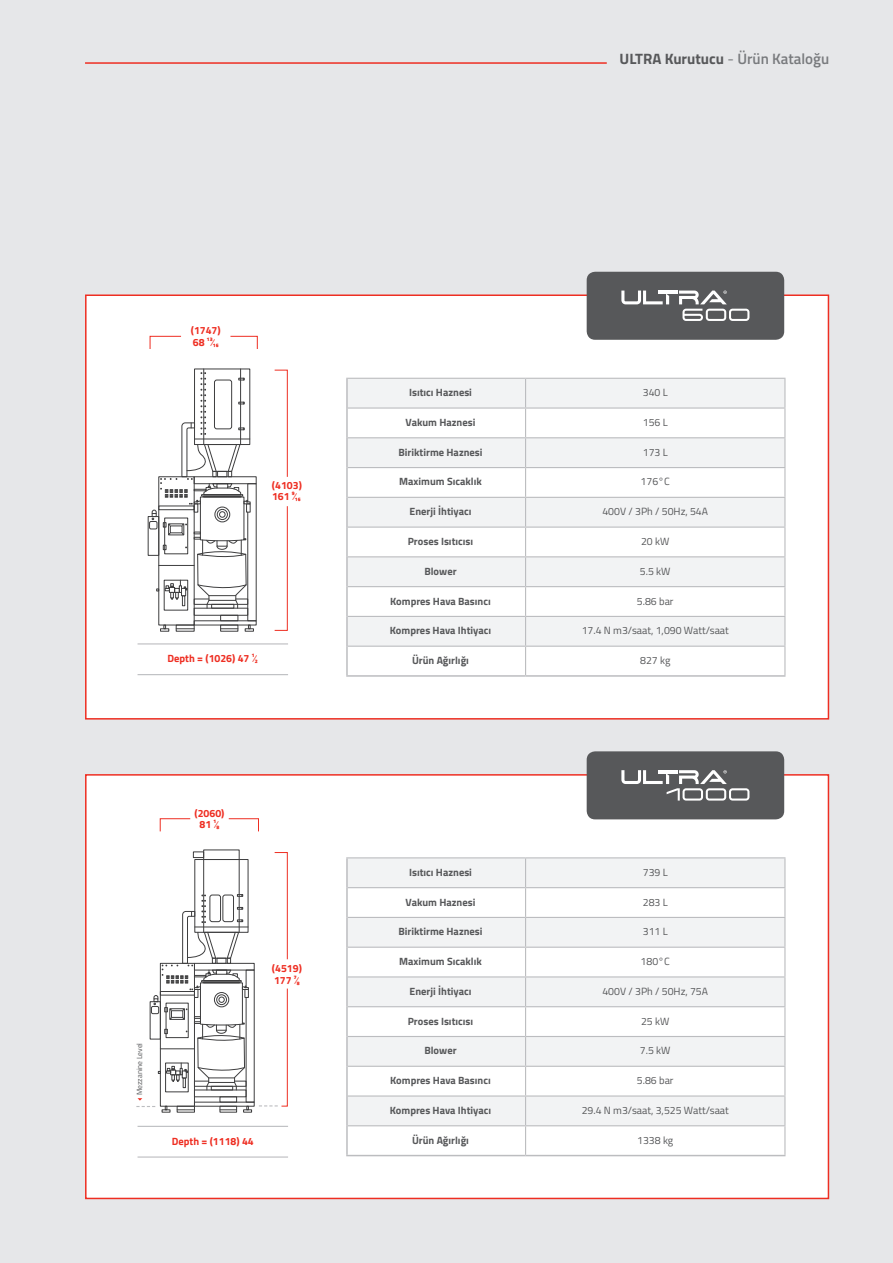
<style>
.page{position:relative;width:893px;height:1263px;background:#e6e7e9}
.page>*{position:absolute;margin:0;border:0;box-sizing:border-box;transform-origin:0 0}
.t1{font:700 15px "Titillium Web";color:#57585a}
.t2{font:700 10.5px "Titillium Web";color:#57585a}
.t3{font:10.5px "Titillium Web";color:#57585a}
.t4{font:700 10.5px/11.9px "Titillium Web";color:#ee2e22}
.t5{font:7.5px "Titillium Web";color:#57585a}
.s1{font-weight:400;color:#787a7d}
.s2{font-weight:600;color:#787a7d}
.s3{font-weight:600}
</style>
<div class="page">
<div style="left:85px;top:294px;width:745px;height:426px;background:#fff"></div>
<div style="left:85px;top:773px;width:745px;height:427px;background:#fff"></div>
<hr style="left:138px;top:674px;width:150px;height:1px;background:#bcbdc0">
<hr style="left:138px;top:643px;width:150px;height:1px;background:#bcbdc0">
<svg style="left:274px;top:505px;width:14px;height:126px;background:#fdeeed"></svg>
<svg style="left:230px;top:336px;width:28px;height:14px"></svg>
<svg style="left:274px;top:369px;width:14px;height:109px;background:#fdeeed"></svg>
<svg style="left:149px;top:336px;width:33px;height:14px"></svg>
<hr style="left:203px;top:369px;width:1px;height:75px;background:#3e3e3f">
<hr style="left:240px;top:369px;width:1px;height:75px;background:#3e3e3f">
<div style="left:149px;top:521px;width:8px;height:8px;border:1px solid #3e3e3f"></div>
<svg style="left:152px;top:372px;width:105px;height:259px;background:#e0e0e0"></svg>
<hr style="left:138px;top:1156px;width:150px;height:1px;background:#bcbdc0">
<svg style="left:228px;top:818px;width:31px;height:14px"></svg>
<svg style="left:159px;top:818px;width:32px;height:14px"></svg>
<svg style="left:136px;top:852px;width:152px;height:286px;background:#eaeaea"></svg>
<svg style="left:348px;top:379px;width:436px;height:267px;fill:#f2f3f4"></svg>
<hr style="left:346px;top:348px;width:180px;height:1px;background:#fff">
<hr style="left:526px;top:348px;width:259px;height:1px;background:#fff">
<hr style="left:346px;top:349px;width:2px;height:29px;background:#fff">
<hr style="left:346px;top:379px;width:2px;height:29px;background:#bcbdc0">
<hr style="left:346px;top:378px;width:180px;height:1px;background:#bcbdc0">
<hr style="left:526px;top:378px;width:259px;height:1px;background:#bcbdc0">
<hr style="left:346px;top:408px;width:2px;height:30px;background:#bcbdc0">
<hr style="left:348px;top:407px;width:178px;height:2px;background:#bcbdc0">
<hr style="left:526px;top:407px;width:259px;height:2px;background:#bcbdc0">
<hr style="left:346px;top:438px;width:2px;height:30px;background:#bcbdc0">
<hr style="left:348px;top:437px;width:178px;height:1px;background:#bcbdc0">
<hr style="left:526px;top:437px;width:259px;height:1px;background:#bcbdc0">
<hr style="left:346px;top:468px;width:2px;height:29px;background:#bcbdc0">
<hr style="left:348px;top:467px;width:178px;height:1px;background:#bcbdc0">
<hr style="left:526px;top:467px;width:259px;height:1px;background:#bcbdc0">
<hr style="left:346px;top:497px;width:2px;height:30px;background:#bcbdc0">
<hr style="left:348px;top:497px;width:178px;height:1px;background:#bcbdc0">
<hr style="left:526px;top:497px;width:259px;height:1px;background:#bcbdc0">
<hr style="left:346px;top:527px;width:2px;height:30px;background:#bcbdc0">
<hr style="left:348px;top:526px;width:178px;height:2px;background:#bcbdc0">
<hr style="left:526px;top:526px;width:259px;height:2px;background:#bcbdc0">
<hr style="left:346px;top:557px;width:2px;height:30px;background:#bcbdc0">
<hr style="left:348px;top:556px;width:178px;height:1px;background:#bcbdc0">
<hr style="left:526px;top:556px;width:259px;height:1px;background:#bcbdc0">
<hr style="left:346px;top:587px;width:2px;height:29px;background:#bcbdc0">
<hr style="left:348px;top:586px;width:178px;height:1px;background:#bcbdc0">
<hr style="left:526px;top:586px;width:259px;height:1px;background:#bcbdc0">
<hr style="left:346px;top:616px;width:2px;height:30px;background:#bcbdc0">
<hr style="left:348px;top:616px;width:178px;height:1px;background:#bcbdc0">
<hr style="left:526px;top:616px;width:259px;height:1px;background:#bcbdc0">
<hr style="left:346px;top:646px;width:2px;height:29px;background:#bcbdc0">
<hr style="left:348px;top:646px;width:178px;height:1px;background:#bcbdc0">
<hr style="left:346px;top:675px;width:180px;height:2px;background:#bcbdc0">
<svg style="left:525px;top:349px;width:1px;height:326px"></svg>
<hr style="left:526px;top:646px;width:259px;height:1px;background:#bcbdc0">
<hr style="left:526px;top:675px;width:259px;height:2px;background:#bcbdc0">
<svg style="left:784px;top:349px;width:1px;height:326px"></svg>
<svg style="left:348px;top:858px;width:436px;height:267px;fill:#f2f3f4"></svg>
<hr style="left:346px;top:827px;width:180px;height:2px;background:#fff">
<hr style="left:526px;top:827px;width:259px;height:2px;background:#fff">
<hr style="left:346px;top:829px;width:2px;height:28px;background:#fff">
<hr style="left:346px;top:858px;width:2px;height:30px;background:#bcbdc0">
<hr style="left:346px;top:857px;width:180px;height:1px;background:#bcbdc0">
<hr style="left:526px;top:857px;width:259px;height:1px;background:#bcbdc0">
<hr style="left:346px;top:888px;width:2px;height:29px;background:#bcbdc0">
<hr style="left:348px;top:887px;width:178px;height:1px;background:#bcbdc0">
<hr style="left:526px;top:887px;width:259px;height:1px;background:#bcbdc0">
<hr style="left:346px;top:917px;width:2px;height:30px;background:#bcbdc0">
<hr style="left:348px;top:917px;width:178px;height:1px;background:#bcbdc0">
<hr style="left:526px;top:917px;width:259px;height:1px;background:#bcbdc0">
<hr style="left:346px;top:947px;width:2px;height:30px;background:#bcbdc0">
<hr style="left:348px;top:947px;width:178px;height:1px;background:#bcbdc0">
<hr style="left:526px;top:947px;width:259px;height:1px;background:#bcbdc0">
<hr style="left:346px;top:977px;width:2px;height:30px;background:#bcbdc0">
<hr style="left:348px;top:976px;width:178px;height:1px;background:#bcbdc0">
<hr style="left:526px;top:976px;width:259px;height:1px;background:#bcbdc0">
<hr style="left:346px;top:1007px;width:2px;height:29px;background:#bcbdc0">
<hr style="left:348px;top:1006px;width:178px;height:1px;background:#bcbdc0">
<hr style="left:526px;top:1006px;width:259px;height:1px;background:#bcbdc0">
<hr style="left:346px;top:1036px;width:2px;height:30px;background:#bcbdc0">
<hr style="left:348px;top:1036px;width:178px;height:1px;background:#bcbdc0">
<hr style="left:526px;top:1036px;width:259px;height:1px;background:#bcbdc0">
<hr style="left:346px;top:1066px;width:2px;height:30px;background:#bcbdc0">
<hr style="left:348px;top:1066px;width:178px;height:1px;background:#bcbdc0">
<hr style="left:526px;top:1066px;width:259px;height:1px;background:#bcbdc0">
<hr style="left:346px;top:1096px;width:2px;height:30px;background:#bcbdc0">
<hr style="left:348px;top:1095px;width:178px;height:1px;background:#bcbdc0">
<hr style="left:526px;top:1095px;width:259px;height:1px;background:#bcbdc0">
<hr style="left:346px;top:1126px;width:2px;height:29px;background:#bcbdc0">
<hr style="left:348px;top:1125px;width:178px;height:1px;background:#bcbdc0">
<hr style="left:346px;top:1155px;width:180px;height:1px;background:#bcbdc0">
<svg style="left:525px;top:829px;width:1px;height:326px"></svg>
<hr style="left:526px;top:1125px;width:259px;height:1px;background:#bcbdc0">
<hr style="left:526px;top:1155px;width:259px;height:1px;background:#bcbdc0">
<svg style="left:784px;top:829px;width:1px;height:326px"></svg>
<hr style="left:85px;top:62px;width:522px;height:2px;background:#ee2e22">
<div style="left:587px;top:272px;width:197px;height:68px;background:#57585a;border-radius:9px"></div>
<svg style="left:679px;top:290px;width:70px;height:31px"></svg>
<svg style="left:621px;top:291px;width:48px;height:13px"></svg>
<hr style="left:658px;top:291px;width:19px;height:3px;background:#fff">
<div style="left:587px;top:751px;width:197px;height:68px;background:#57585a;border-radius:9px"></div>
<svg style="left:621px;top:770px;width:128px;height:30px"></svg>
<hr style="left:658px;top:770px;width:19px;height:3px;background:#fff">
<h1 class="t1" style="left:619px;top:47px;width:211px">ULTRA Kurutucu <span class="s1">-</span> <span class="s2">Ürün Kataloğu</span></h1>
<p class="t4" style="left:191px;top:324px;width:31px">(1747)<br>68 <span class="s3">13/16</span></p>
<p class="t4" style="left:272px;top:478px;width:31px">(4103)<br>161 <span class="s3">9/16</span></p>
<p class="t4" style="left:168px;top:652px;width:93px">Depth = (1026) 47 <span class="s3">1/2</span></p>
<p class="t4" style="left:194px;top:806px;width:31px;text-align:center">(2060)<br>81 <span class="s3">1/8</span></p>
<p class="t5" style="left:134px;top:1095px;width:54px;rotate:-90deg">Mezzanine Level</p>
<p class="t4" style="left:272px;top:962px;width:31px">(4519)<br>177 <span class="s3">7/8</span></p>
<p class="t4" style="left:172px;top:1134px;width:83px">Depth = (1118) 44</p>
<p class="t2" style="left:409px;top:384px;width:64px">Isıtıcı Haznesi</p>
<p class="t3" style="left:643px;top:385px;width:26px">340 L</p>
<p class="t2" style="left:406px;top:414px;width:71px">Vakum Haznesi</p>
<p class="t3" style="left:643px;top:414px;width:26px">156 L</p>
<p class="t2" style="left:398px;top:444px;width:86px">Biriktirme Haznesi</p>
<p class="t3" style="left:643px;top:444px;width:26px">173 L</p>
<p class="t2" style="left:399px;top:474px;width:84px">Maximum Sıcaklık</p>
<p class="t3" style="left:641px;top:474px;width:31px">176°C</p>
<p class="t2" style="left:410px;top:503px;width:63px">Enerji İhtiyacı</p>
<p class="t3" style="left:602px;top:504px;width:107px">400V / 3Ph / 50Hz, 54A</p>
<p class="t2" style="left:408px;top:533px;width:67px">Proses Isıtıcısı</p>
<p class="t3" style="left:641px;top:534px;width:30px">20 kW</p>
<p class="t2" style="left:424px;top:565px;width:34px">Blower</p>
<p class="t3" style="left:640px;top:563px;width:32px">5.5 kW</p>
<p class="t2" style="left:390px;top:593px;width:102px">Kompres Hava Basıncı</p>
<p class="t3" style="left:637px;top:593px;width:38px">5.86 bar</p>
<p class="t2" style="left:390px;top:622px;width:103px">Kompres Hava Ihtiyacı</p>
<p class="t3" style="left:582px;top:623px;width:149px">17.4 N m3/saat, 1,090 Watt/saat</p>
<p class="t2" style="left:412px;top:652px;width:58px">Ürün Ağırlığı</p>
<p class="t3" style="left:640px;top:653px;width:32px">827 kg</p>
<p class="t2" style="left:409px;top:864px;width:64px">Isıtıcı Haznesi</p>
<p class="t3" style="left:643px;top:864px;width:26px">739 L</p>
<p class="t2" style="left:406px;top:894px;width:71px">Vakum Haznesi</p>
<p class="t3" style="left:643px;top:894px;width:26px">283 L</p>
<p class="t2" style="left:398px;top:923px;width:86px">Biriktirme Haznesi</p>
<p class="t3" style="left:643px;top:924px;width:26px">311 L</p>
<p class="t2" style="left:399px;top:953px;width:84px">Maximum Sıcaklık</p>
<p class="t3" style="left:641px;top:954px;width:31px">180°C</p>
<p class="t2" style="left:410px;top:983px;width:63px">Enerji İhtiyacı</p>
<p class="t3" style="left:602px;top:983px;width:107px">400V / 3Ph / 50Hz, 75A</p>
<p class="t2" style="left:408px;top:1013px;width:67px">Proses Isıtıcısı</p>
<p class="t3" style="left:641px;top:1013px;width:30px">25 kW</p>
<p class="t2" style="left:424px;top:1045px;width:34px">Blower</p>
<p class="t3" style="left:640px;top:1043px;width:32px">7.5 kW</p>
<p class="t2" style="left:390px;top:1072px;width:102px">Kompres Hava Basıncı</p>
<p class="t3" style="left:637px;top:1073px;width:38px">5.86 bar</p>
<p class="t2" style="left:390px;top:1102px;width:103px">Kompres Hava Ihtiyacı</p>
<p class="t3" style="left:582px;top:1102px;width:149px">29.4 N m3/saat, 3,525 Watt/saat</p>
<p class="t2" style="left:412px;top:1132px;width:58px">Ürün Ağırlığı</p>
<p class="t3" style="left:637px;top:1132px;width:38px">1338 kg</p>
</div>
